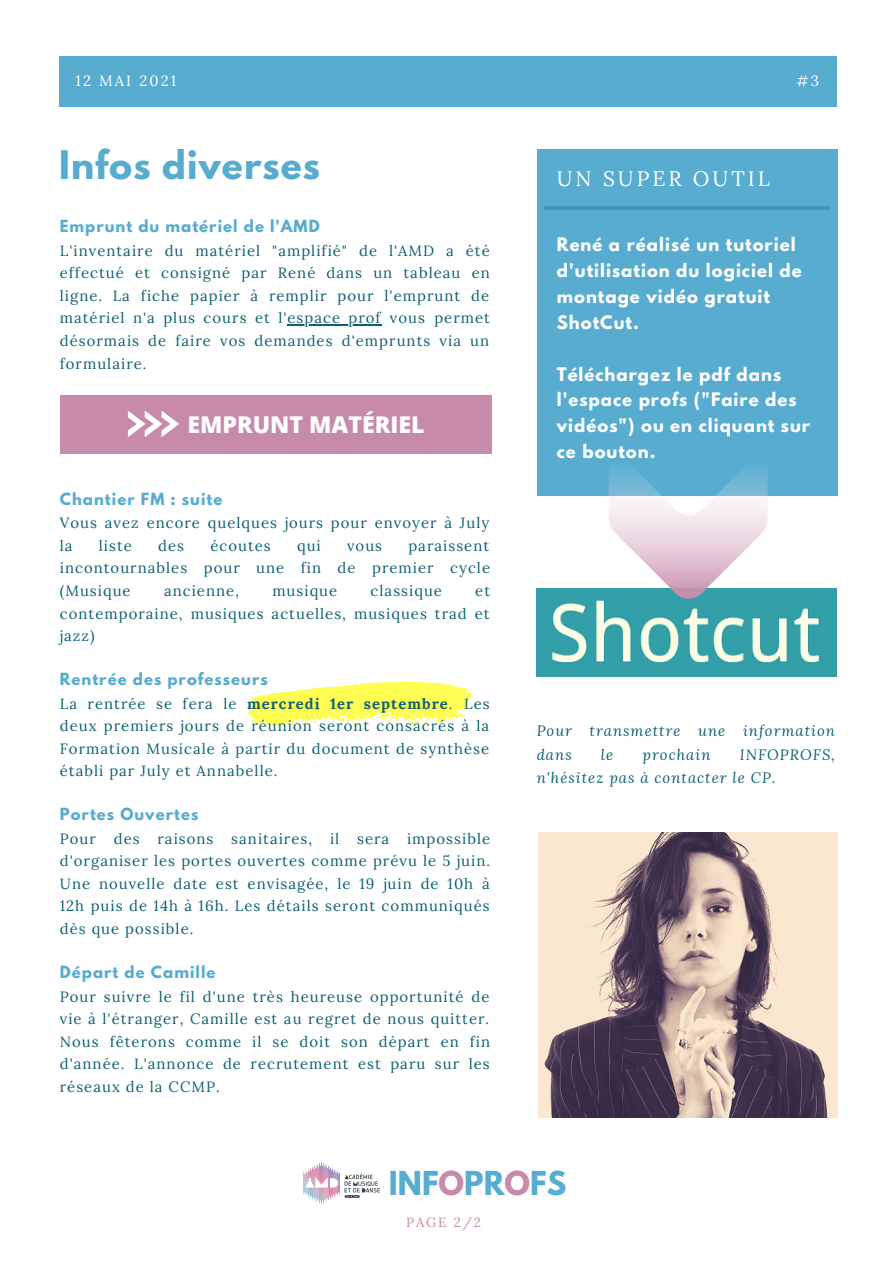
<style>
.page{position:relative;width:894px;height:1264px;background:#fff}
.page>*{position:absolute;margin:0;border:0;box-sizing:border-box;transform-origin:0 0}
.t1{font:700 34.95px "League Spartan";letter-spacing:.03em;color:#57acd0}
.t2{font:700 29.25px "League Spartan";color:#57acd0}
.t3{font:800 23.1px "Open Sans";color:#fff}
.t4{font:21px "Lora";letter-spacing:.14em;color:#fff}
.t5{font:700 16.5px/26px "League Spartan";letter-spacing:.06em;color:#fff}
.t6{font:14.85px/22.5px "Lora";letter-spacing:.07em;color:#0e6171;text-align:justify}
.t7{font:700 14.85px "League Spartan";letter-spacing:.07em;color:#57acd0}
.t8{font:italic 14.85px/23.7px "Lora";letter-spacing:.07em;color:#0e6171}
.t9{font:14.85px "Lora";letter-spacing:.14em;color:#fff}
.t10{font:13.35px "Lora";color:#c78aab}
.s1{font-weight:700}
.s2{color:#c78aab}
</style>
<div class="page">
<div style="left:60px;top:56px;width:776px;height:50px;background:#57acd0"></div>
<img style="left:303px;top:1162px;width:77px;height:42px">
<div style="left:536px;top:149px;width:301px;height:346px;background:#57acd0"></div>
<hr style="left:544px;top:206px;width:285px;height:3px;background:#000">
<img style="left:536px;top:588px;width:300px;height:88px">
<svg style="left:608px;top:468px;width:159px;height:132px"></svg>
<div style="left:60px;top:395px;width:431px;height:58px;background:#c78aab"></div>
<svg style="left:248px;top:681px;width:224px;height:50px"></svg>
<svg style="left:128px;top:410px;width:51px;height:27px"></svg>
<img style="left:538px;top:832px;width:299px;height:285px">
<hr style="left:287px;top:324px;width:94px;height:2px;background:#0e6171">
<p class="t9" style="left:75px;top:71px;width:102px">12 MAI 2021</p>
<p class="t9" style="left:796px;top:71px;width:24px">#3</p>
<p class="t1" style="left:59px;top:148px;width:262px">Infos diverses</p>
<p class="t4" style="left:556px;top:165px;width:214px">UN SUPER OUTIL</p>
<p class="t7" style="left:60px;top:219px;width:261px">Emprunt du matériel de l'AMD</p>
<p class="t6" style="left:60px;top:239px;width:431px">L'inventaire du matériel "amplifié" de l'AMD a été effectué et consigné par René dans un tableau en ligne. La fiche papier à remplir pour l'emprunt de matériel n'a plus cours et l'espace prof vous permet désormais de faire vos demandes d'emprunts via un formulaire.</p>
<p class="t5" style="left:556px;top:233px;width:246px">René a réalisé un tutoriel d'utilisation du logiciel de montage vidéo gratuit<br>ShotCut.</p>
<p class="t5" style="left:556px;top:363px;width:255px">Téléchargez le pdf dans l'espace profs ("Faire des vidéos") ou en cliquant sur ce bouton.</p>
<p class="t3" style="left:187px;top:408px;width:238px">EMPRUNT MATÉRIEL</p>
<p class="t7" style="left:60px;top:491px;width:164px">Chantier FM : suite</p>
<p class="t6" style="left:60px;top:511px;width:431px">Vous avez encore quelques jours pour envoyer à July la</p>
<p class="t6" style="left:99px;top:534px;width:35px">liste</p>
<p class="t6" style="left:158px;top:534px;width:27px">des</p>
<p class="t6" style="left:210px;top:534px;width:62px">écoutes</p>
<p class="t6" style="left:297px;top:534px;width:25px">qui</p>
<p class="t6" style="left:347px;top:534px;width:37px">vous</p>
<p class="t6" style="left:60px;top:534px;width:431px;text-indent:348px">paraissent incontournables pour une fin de premier cycle (Musique</p>
<p class="t6" style="left:164px;top:579px;width:76px">ancienne,</p>
<p class="t6" style="left:272px;top:579px;width:66px">musique</p>
<p class="t6" style="left:370px;top:579px;width:73px">classique</p>
<p class="t6" style="left:60px;top:579px;width:431px;text-indent:415px">et contemporaine, musiques actuelles, musiques trad et jazz)</p>
<p class="t7" style="left:60px;top:671px;width:209px">Rentrée des professeurs</p>
<p class="t6" style="left:60px;top:692px;width:431px">La rentrée se fera le <span class="s1">mercredi 1er septembre</span>. Les deux premiers jours de réunion seront consacrés à la Formation Musicale à partir du document de synthèse établi par July et Annabelle.</p>
<p class="t7" style="left:60px;top:806px;width:140px">Portes Ouvertes</p>
<p class="t6" style="left:60px;top:827px;width:432px">Pour des raisons sanitaires, il sera impossible d'organiser les portes ouvertes comme prévu le 5 juin.<br>Une nouvelle date est envisagée, le 19 juin de 10h à 12h puis de 14h à 16h. Les détails seront communiqués dès que possible.</p>
<p class="t7" style="left:60px;top:964px;width:157px">Départ de Camille</p>
<p class="t6" style="left:60px;top:984px;width:431px">Pour suivre le fil d'une très heureuse opportunité de vie à l'étranger, Camille est au regret de nous quitter.<br>Nous fêterons comme il se doit son départ en fin d'année. L'annonce de recrutement est paru sur les réseaux de la CCMP.</p>
<p class="t8" style="left:536px;top:718px;width:300px">Pour transmettre une information dans</p>
<p class="t8" style="left:600px;top:742px;width:14px">le</p>
<p class="t8" style="left:642px;top:742px;width:69px">prochain</p>
<p class="t8" style="left:536px;top:742px;width:300px;text-indent:203px">INFOPROFS, n'hésitez pas à contacter le CP.</p>
<p class="t2" style="left:389px;top:1168px;width:179px">INF<span class="s2">O</span>PR<span class="s2">O</span>FS</p>
<p class="t10" style="left:406px;top:1213px;width:76px">PAGE 2/2</p>
</div>
